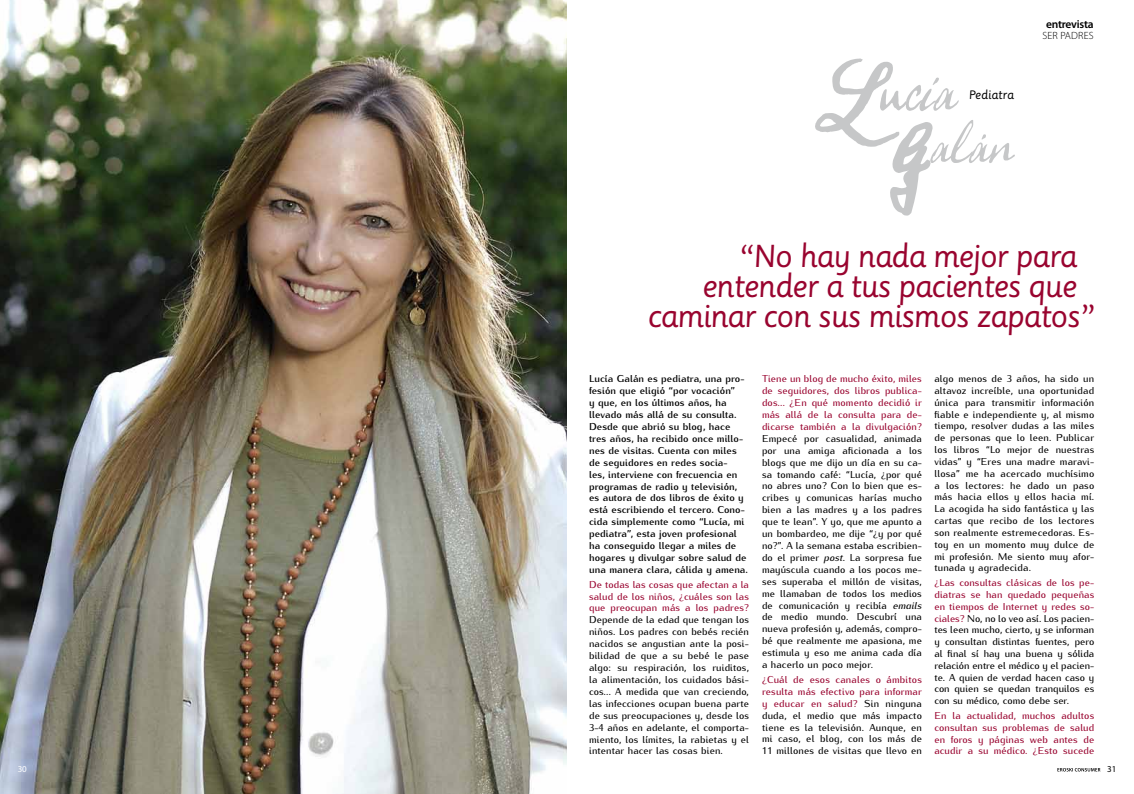
<style>
.page{position:relative;width:1134px;height:794px;background:#fff}
.page>*{position:absolute;margin:0;border:0;box-sizing:border-box;transform-origin:0 0}
.t1{font:68px "Warhol Expert";color:#c6c7c8}
.t2{font:58.8px "Warhol";color:#c6c7c8}
.t3{font:53.2px "Warhol";color:#c6c7c8}
.t4{font:31px "Sassoon Primary";letter-spacing:-.04em;color:#99042f}
.t5{font:12px "Sassoon Primary";letter-spacing:-.01em;color:#000}
.t6{font:600 11.5px "Myriad Pro";letter-spacing:-.02em;color:#000}
.t7{font:300 10.5px "Myriad Pro";letter-spacing:.02em;color:#000}
.t8{font:500 10px/11.9px "Kurier";letter-spacing:.01em;color:#000;text-align:justify}
.t9{font:700 10px/11.9px "Kurier";letter-spacing:.005em;color:#000}
.t10{font:500 10px/11.9px "Kurier";letter-spacing:.01em;color:#99042f;text-align:justify}
.t11{font:9px "Myriad Pro";color:#fff}
.t12{font:9px "Myriad Pro";color:#000}
.s1{font-size:75px}
.s2{font-style:italic}
.s3{color:#99042f}
</style>
<div class="page">
<img style="left:0;top:0;width:567px;height:794px">
<svg style="left:816px;top:58px;width:117px;height:158px"></svg>
<svg style="left:1057px;top:768px;width:43px;height:3px"></svg>
<h1 class="t1" style="left:816px;top:68px;width:65px">L</h1>
<h2 class="t2" style="left:880px;top:56px;width:78px">ucía</h2>
<p class="t5" style="left:969px;top:88px;width:46px">Pediatra</p>
<h3 class="t3" style="left:891px;top:114px;width:124px"><span class="s1">G</span>alán</h3>
<p class="t6" style="left:1046px;top:18px;width:49px">entrevista</p>
<p class="t7" style="left:1042px;top:30px;width:53px">SER PADRES</p>
<h3 class="t4" style="left:738px;top:237px;width:340px">“No hay nada mejor para</h3>
<h3 class="t4" style="left:702px;top:267px;width:377px">entender a tus pacientes que</h3>
<h3 class="t4" style="left:647px;top:297px;width:450px">caminar con sus mismos zapatos”</h3>
<p class="t9" style="left:589px;top:372px;width:160px">Lucía Galán es pediatra, una pro&shy;fesión que eligió “por vocación”<br>y que, en los últimos años, ha llevado más allá de su consulta.<br>Desde que abrió su blog, hace tres años, ha recibido once millo&shy;nes de visitas. Cuenta con miles de seguidores en redes socia-<br>les, interviene con frecuencia en programas de radio y televisión, es autora de dos libros de éxito y está escribiendo el tercero. Cono&shy;cida simplemente como “Lucía, mi pediatra”, esta joven profesional ha conseguido llegar a miles de hogares y divulgar sobre salud de una manera clara, cálida y amena.</p>
<p class="t10" style="left:589px;top:577px;width:161px">De todas las cosas que afectan a la salud de los niños, ¿cuáles son las que preocupan más a los padres?</p>
<p class="t8" style="left:589px;top:613px;width:161px">Depende de la edad que tengan los niños. Los padres con bebés recién nacidos se angustian ante la posi&shy;bilidad de que a su bebé le pase algo: su respiración, los ruiditos, la alimentación, los cuidados bási&shy;cos… A medida que van creciendo, las infecciones ocupan buena parte de sus preocupaciones y, desde los 3-4 años en adelante, el comporta&shy;miento, los límites, la rabietas y el intentar hacer las cosas bien.</p>
<p class="t10" style="left:762px;top:372px;width:161px">Tiene un blog de mucho éxito, miles de seguidores, dos libros publica&shy;dos… ¿En qué momento decidió ir más allá de la consulta para de&shy;dicarse también a la divulgación?</p>
<p class="t8" style="left:762px;top:432px;width:161px">Empecé por casualidad, animada por una amiga aficionada a los blogs que me dijo un día en su ca&shy;sa tomando café: “Lucía, ¿por qué no abres uno? Con lo bien que es&shy;cribes y comunicas harías mucho bien a las madres y a los padres que te lean”. Y yo, que me apunto a un bombardeo, me dije “¿y por qué no?”. A la semana estaba escribien&shy;do el primer <span class="s2">post</span>. La sorpresa fue mayúscula cuando a los pocos me&shy;ses superaba el millón de visitas, me llamaban de todos los medios de comunicación y recibía <span class="s2">emails </span>de medio mundo. Descubrí una nueva profesión y, además, compro&shy;bé que realmente me apasiona, me estimula y eso me anima cada día a hacerlo un poco mejor.</p>
<p class="t8" style="left:762px;top:673px;width:161px"><span class="s3">¿Cuál de esos canales o ámbitos resulta más efectivo para informar y educar en salud?</span> Sin ninguna duda, el medio que más impacto tiene es la televisión. Aunque, en mi caso, el blog, con los más de 11 millones de visitas que llevo en</p>
<p class="t8" style="left:934px;top:372px;width:161px">algo menos de 3 años, ha sido un altavoz increíble, una oportunidad única para transmitir información fiable e independiente y, al mismo tiempo, resolver dudas a las miles de personas que lo leen. Publicar los libros “Lo mejor de nuestras vidas” y “Eres una madre maravi&shy;llosa” me ha acercado muchísimo a los lectores: he dado un paso más hacia ellos y ellos hacia mí.<br>La acogida ha sido fantástica y las cartas que recibo de los lectores son realmente estremecedoras. Es&shy;toy en un momento muy dulce de mi profesión. Me siento muy afor&shy;tunada y agradecida.</p>
<p class="t8" style="left:934px;top:576px;width:161px"><span class="s3">¿Las consultas clásicas de los pe&shy;diatras se han quedado pequeñas en tiempos de Internet y redes so&shy;ciales?</span> No, no lo veo así. Los pacien&shy;tes leen mucho, cierto, y se informan y consultan distintas fuentes, pero al final sí hay una buena y sólida relación entre el médico y el pacien&shy;te. A quien de verdad hacen caso y con quien se quedan tranquilos es con su médico, como debe ser.</p>
<p class="t10" style="left:934px;top:709px;width:161px">En la actualidad, muchos adultos consultan sus problemas de salud en foros y páginas web antes de acudir a su médico. ¿Esto sucede</p>
<p class="t11" style="left:18px;top:763px;width:11px">30</p>
<p class="t12" style="left:1107px;top:763px;width:11px">31</p>
</div>
